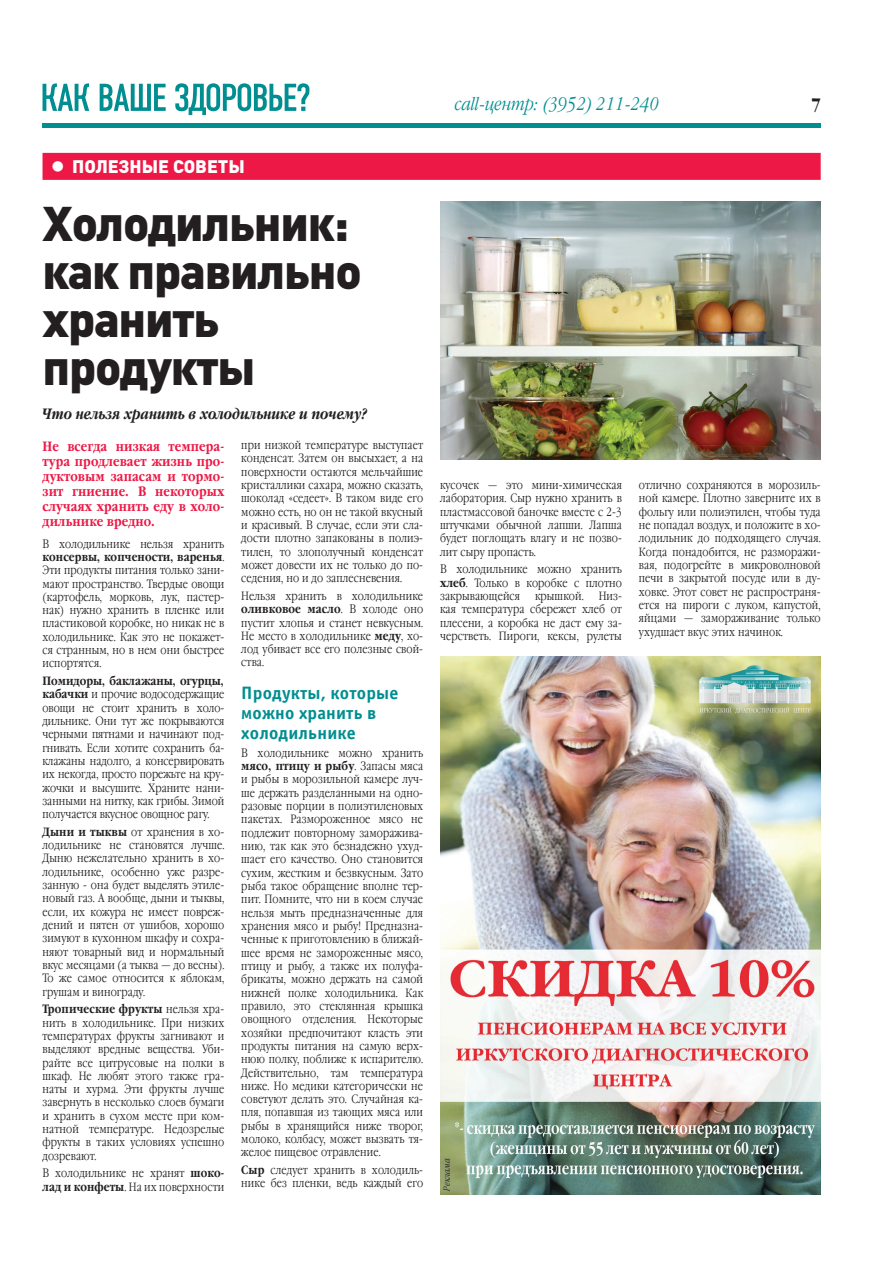
<style>
.page{position:relative;width:893px;height:1263px;background:#fff}
.page>*{position:absolute;margin:0;border:0;box-sizing:border-box;transform-origin:0 0}
.t1{font:900 48px/48px "DIN Cyr";letter-spacing:-.025em;color:#231f20}
.t2{font:700 18px/20px "Officina Sans C";letter-spacing:.01em;color:#008e91}
.t3{font:italic 300 18px "Garamond Narrow C";color:#008e91}
.t4{font:900 18px "DIN Cyr";letter-spacing:.105em;color:#fff}
.t5{font:700 18px "Garamond Narrow C";color:#231f20}
.t6{font:italic 700 15px "Garamond Narrow C";letter-spacing:.01em;color:#231f20}
.t7{font:700 13.5px/15px "Garamond Narrow C";letter-spacing:.01em;color:#ed1845;text-align:justify}
.t8{font:300 12px/13.4px "Garamond Narrow C";letter-spacing:.01em;color:#231f20;text-align:justify}
.t9{font:italic 300 8.85px "Garamond Narrow C";color:#231f20}
.s1{font-weight:700}
</style>
<div class="page">
<div style="left:43px;top:123px;width:778px;height:5px;background:#008e91"></div>
<svg style="left:43px;top:83px;width:266px;height:32px"></svg>
<img style="left:440px;top:202px;width:381px;height:257px">
<img style="left:440px;top:656px;width:381px;height:539px">
<div style="left:43px;top:153px;width:778px;height:27px;background:#ed1845"></div>
<h2 class="t3" style="left:454px;top:94px;width:206px">call-центр: (3952) 211-240</h2>
<h2 class="t5" style="left:812px;top:95px;width:10px">7</h2>
<h2 class="t4" style="left:72px;top:154px;width:48px">Полезн</h2>
<h2 class="t4" style="left:142px;top:154px;width:105px">ые советы</h2>
<h1 class="t1" style="left:43px;top:198px;width:321px">Холодильник: как правильно хранить продукты</h1>
<p class="t6" style="left:43px;top:405px;width:326px">Что нельзя хранить в холодильнике и почему?</p>
<p class="t7" style="left:43px;top:439px;width:183px">Не всегда низкая темпера&shy;тура продлевает жизнь про&shy;дуктовым запасам и тормо&shy;зит гниение. В некоторых случаях хранить еду в холо&shy;дильнике вредно.</p>
<p class="t8" style="left:43px;top:537px;width:183px">В холодильнике нельзя хранить <span class="s1">консервы, копчености, варенья</span>.<br>Эти продукты питания только зани&shy;мают пространство. Твердые овощи (картофель, морковь, лук, пастер&shy;нак) нужно хранить в пленке или пластиковой коробке, но никак не в холодильнике. Как это не покажет&shy;ся странным, но в нем они быстрее испортятся.</p>
<p class="t8" style="left:43px;top:675px;width:183px"><span class="s1">Помидоры, баклажаны, огурцы, кабачки</span> и прочие водосодержащие овощи не стоит хранить в холо&shy;дильнике. Они тут же покрываются черными пятнами и начинают под&shy;гнивать. Если хотите сохранить ба&shy;клажаны надолго, а консервировать их некогда, просто порежьте на кру&shy;жочки и высушите. Храните нани&shy;занными на нитку, как грибы. Зимой получается вкусное овощное рагу.</p>
<p class="t8" style="left:43px;top:825px;width:183px"><span class="s1">Дыни и тыквы</span> от хранения в хо&shy;лодильнике не становятся лучше.<br>Дыню нежелательно хранить в хо&shy;лодильнике, особенно уже разре&shy;занную - она будет выделять этиле&shy;новый газ. А вообще, дыни и тыквы, если, их кожура не имеет повреж&shy;дений и пятен от ушибов, хорошо зимуют в кухонном шкафу и сохра&shy;няют товарный вид и нормальный вкус месяцами (а тыква — до весны).<br>То же самое относится к яблокам, грушам и винограду.</p>
<p class="t8" style="left:43px;top:1003px;width:183px"><span class="s1">Тропические фрукты</span> нельзя хра&shy;нить в холодильнике. При низких температурах фрукты загнивают и выделяют вредные вещества. Уби&shy;райте все цитрусовые на полки в шкаф. Не любят этого также гра&shy;наты и хурма. Эти фрукты лучше завернуть в несколько слоев бумаги и хранить в сухом месте при ком&shy;натной температуре. Недозрелые фрукты в таких условиях успешно дозревают.</p>
<p class="t8" style="left:43px;top:1167px;width:183px">В холодильнике не хранят <span class="s1">шоко&shy;лад и конфеты</span>. На их поверхности</p>
<p class="t8" style="left:241px;top:439px;width:183px">при низкой температуре выступает конденсат. Затем он высыхает, а на поверхности остаются мельчайшие кристаллики сахара, можно сказать, шоколад «седеет». В таком виде его можно есть, но он не такой вкусный и красивый. В случае, если эти сла&shy;дости плотно запакованы в полиэ&shy;тилен, то злополучный конденсат может довести их не только до по&shy;седения, но и до заплесневения.</p>
<p class="t8" style="left:241px;top:589px;width:183px">Нельзя хранить в холодильнике <span class="s1">оливковое масло</span>. В холоде оно пустит хлопья и станет невкусным.<br>Не место в холодильнике <span class="s1">меду</span>, хо&shy;лод убивает все его полезные свой&shy;ства.</p>
<h2 class="t2" style="left:241px;top:683px;width:159px">Продукты, которые можно хранить в холодильнике</h2>
<p class="t8" style="left:241px;top:746px;width:183px">В холодильнике можно хранить <span class="s1">мясо, птицу и рыбу</span>. Запасы мяса и рыбы в морозильной камере луч&shy;ше держать разделанными на одно&shy;разовые порции в полиэтиленовых пакетах. Размороженное мясо не подлежит повторному заморажива&shy;нию, так как это безнадежно ухуд&shy;шает его качество. Оно становится сухим, жестким и безвкусным. Зато рыба такое обращение вполне тер&shy;пит. Помните, что ни в коем случае нельзя мыть предназначенные для хранения мясо и рыбу! Предназна&shy;ченные к приготовлению в ближай&shy;шее время не замороженные мясо, птицу и рыбу, а также их полуфа&shy;брикаты, можно держать на самой нижней полке холодильника. Как правило, это стеклянная крышка овощного отделения. Некоторые хозяйки предпочитают класть эти продукты питания на самую верх&shy;нюю полку, поближе к испарителю.<br>Действительно, там температура ниже. Но медики категорически не советуют делать это. Случайная ка&shy;пля, попавшая из тающих мяса или рыбы в хранящийся ниже творог, молоко, колбасу, может вызвать тя&shy;желое пищевое отравление.</p>
<p class="t8" style="left:241px;top:1163px;width:183px"><span class="s1">Сыр</span> следует хранить в холодиль&shy;нике без пленки, ведь каждый его</p>
<p class="t8" style="left:440px;top:479px;width:183px">кусочек — это мини-химическая лаборатория. Сыр нужно хранить в пластмассовой баночке вместе с 2-3 штучками обычной лапши. Лапша будет поглощать влагу и не позво&shy;лит сыру пропасть.</p>
<p class="t8" style="left:440px;top:563px;width:183px">В холодильнике можно хранить <span class="s1">хлеб</span>. Только в коробке с плотно закрывающейся</p>
<p class="t8" style="left:535px;top:589px;width:50px">крышкой.</p>
<p class="t8" style="left:440px;top:589px;width:183px;text-indent:159px">Низ&shy;кая температура сбережет хлеб от плесени, а коробка не даст ему за&shy;черстветь. Пироги, кексы, рулеты</p>
<p class="t9" style="left:442px;top:1191px;width:33px;rotate:-90deg">Реклама</p>
<p class="t8" style="left:639px;top:479px;width:183px">отлично сохраняются в морозиль&shy;ной камере. Плотно заверните их в фольгу или полиэтилен, чтобы туда не попадал воздух, и положите в хо&shy;лодильник до подходящего случая.<br>Когда понадобится, не разморажи&shy;вая, подогрейте в микроволновой печи в закрытой посуде или в ду&shy;ховке. Этот совет не распространя&shy;ется на пироги с луком, капустой, яйцами — замораживание только ухудшает вкус этих начинок.</p>
</div>
